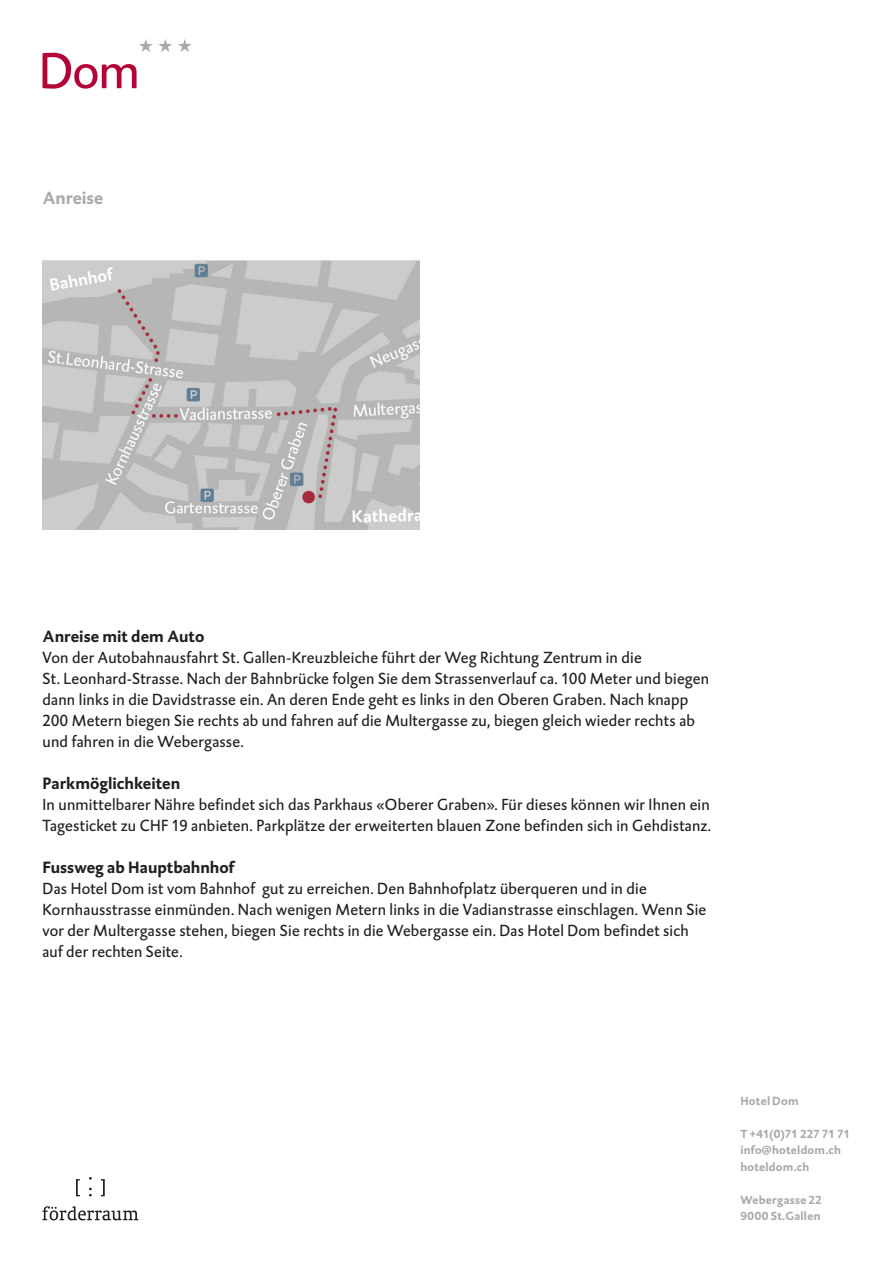
<style>
.page{position:relative;width:893px;height:1263px;background:#fff}
.page>*{position:absolute;margin:0;border:0;box-sizing:border-box;transform-origin:0 0}
._00_Hauptitel{font:700 18px "DTL Caspari T";letter-spacing:-.005em;color:#a8a9ad}
._00_Hauptitel-2{font:700 16.65px "DTL Caspari T";color:#231f20}
._00_Hauptitel-3{font:16.5px/21px "DTL Caspari T";letter-spacing:.015em;color:#231f20}
.t1{font:700 12px/16.5px "DTL Caspari T";letter-spacing:.02em;color:#a8a9ad}
</style>
<div class="page">
<svg style="left:43px;top:39px;width:149px;height:50px"></svg>
<svg style="left:43px;top:1206px;width:95px;height:14px"></svg>
<svg style="left:89px;top:1188px;width:3px;height:8px"></svg>
<svg style="left:101px;top:1179px;width:4px;height:17px"></svg>
<svg style="left:76px;top:1179px;width:4px;height:17px"></svg>
<img style="left:43px;top:260px;width:377px;height:269px">
<p class="_00_Hauptitel" style="left:43px;top:186px;width:62px">Anreise</p>
<p class="_00_Hauptitel-2" style="left:43px;top:625px;width:163px">Anreise mit dem Auto</p>
<p class="_00_Hauptitel-3" style="left:43px;top:646px;width:601px">Von der Autobahnausfahrt St. Gallen-Kreuzbleiche führt der Weg Richtung Zentrum in die</p>
<p class="_00_Hauptitel-3" style="left:43px;top:667px;width:668px">St. Leonhard-Strasse. Nach der Bahnbrücke folgen Sie dem Strassenverlauf ca. 100 Meter und biegen dann links in die Davidstrasse ein. An deren Ende geht es links in den Oberen Graben. Nach knapp 200 Metern biegen Sie rechts ab und fahren auf die Multergasse zu, biegen gleich wieder rechts ab und fahren in die Webergasse.</p>
<p class="_00_Hauptitel-2" style="left:43px;top:772px;width:139px">Parkmöglichkeiten</p>
<p class="_00_Hauptitel-3" style="left:43px;top:793px;width:670px">In unmittelbarer Nähre befindet sich das Parkhaus «Oberer Graben». Für dieses können wir Ihnen ein<br>Tagesticket zu CHF 19 anbieten. Parkplätze der erweiterten blauen Zone befinden sich in Gehdistanz.</p>
<p class="_00_Hauptitel-2" style="left:43px;top:856px;width:193px">Fussweg ab Hauptbahnhof</p>
<p class="_00_Hauptitel-3" style="left:43px;top:877px;width:606px">Das Hotel Dom ist vom Bahnhof gut zu erreichen. Den Bahnhofplatz überqueren und in die</p>
<p class="_00_Hauptitel-3" style="left:43px;top:898px;width:665px">Kornhausstrasse einmünden. Nach wenigen Metern links in die Vadianstrasse einschlagen. Wenn Sie vor der Multergasse stehen, biegen Sie rechts in die Webergasse ein. Das Hotel Dom befindet sich auf der rechten Seite.</p>
<p class="t1" style="left:740px;top:1092px;width:60px">Hotel Dom</p>
<p class="t1" style="left:740px;top:1125px;width:111px">T +41(0)71 227 71 71 info@hoteldom.ch hoteldom.ch</p>
<p class="t1" style="left:740px;top:1191px;width:83px">Webergasse 22<br>9000 St.Gallen</p>
</div>
